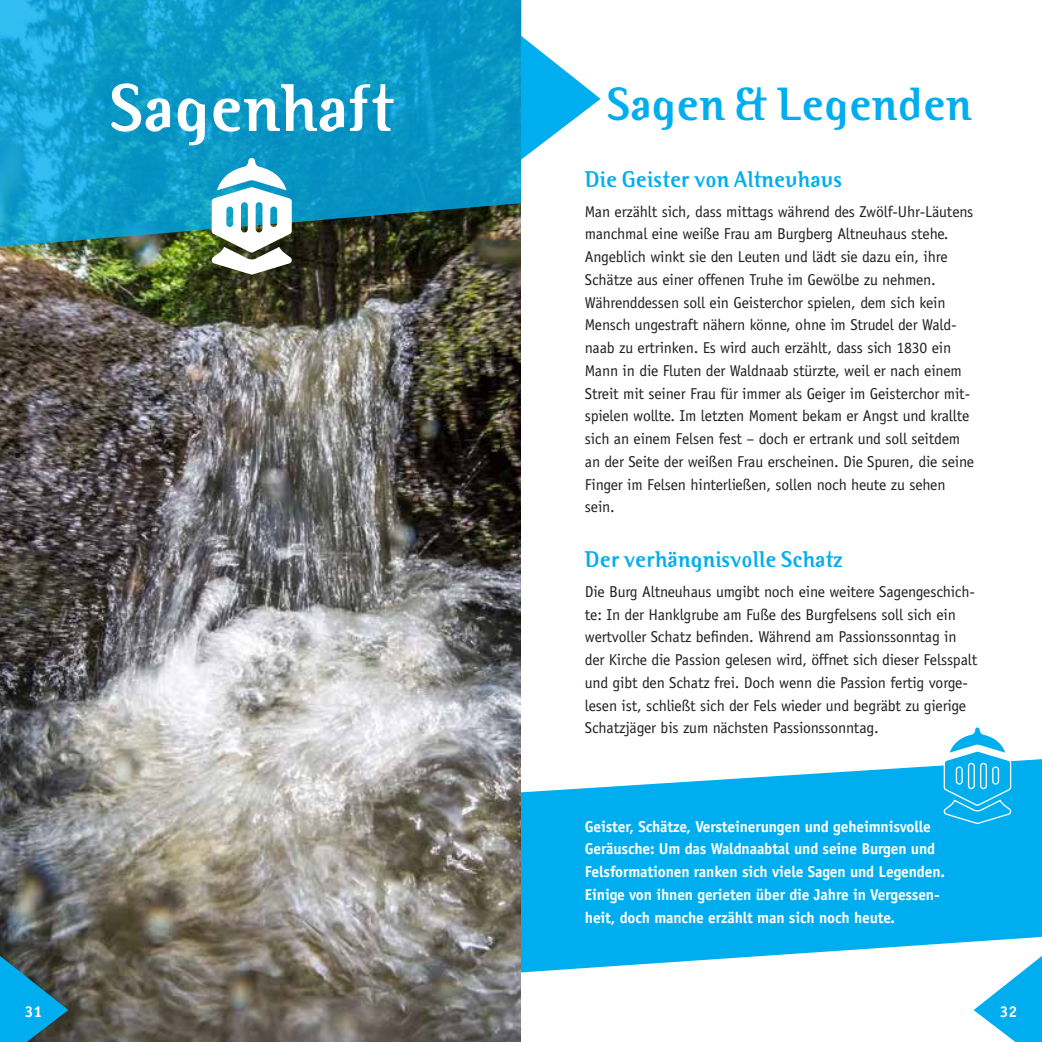
<style>
.page{position:relative;width:1042px;height:1042px;background:#fff}
.page>*{position:absolute;margin:0;border:0;box-sizing:border-box;transform-origin:0 0}
.t1{font:700 67.38px "Binary ITC Std";color:#fff}
.t2{font:700 46.55px "Binary ITC Std";color:#00aeef}
.t3{font:700 22.75px "Binary ITC Std";color:#00aeef}
.t4{font:15.75px/22.8px "Officina Sans Std";letter-spacing:-.01em;color:#231f20}
.t5{font:700 15.75px/22.8px "Officina Sans Std";letter-spacing:-.01em;color:#fff}
</style>
<div class="page">
<svg style="left:521px;top:24px;width:79px;height:147px"></svg>
<img style="left:0;top:248px;width:521px;height:794px">
<svg style="left:973px;top:972px;width:69px;height:70px"></svg>
<svg style="left:0;top:956px;width:68px;height:86px;background:#1e81a3"></svg>
<svg style="left:521px;top:759px;width:521px;height:213px;fill:#00aeef"></svg>
<svg style="left:0;top:0;width:521px;height:248px;background:#1294bb"></svg>
<svg style="left:211px;top:158px;width:81px;height:116px"></svg>
<svg style="left:943px;top:727px;width:69px;height:98px"></svg>
<h1 class="t1" style="left:110px;top:67px;width:285px">Sagenhaft</h1>
<p class="t5" style="left:25px;top:1000px;width:19px">31</p>
<h2 class="t2" style="left:607px;top:76px;width:366px">Sagen &amp; Legenden</h2>
<h3 class="t3" style="left:585px;top:165px;width:259px">Die Geister von Altneuhaus</h3>
<p class="t4" style="left:585px;top:200px;width:391px">Man erzählt sich, dass mittags während des Zwölf-Uhr-Läutens manchmal eine weiße Frau am Burgberg Altneuhaus stehe.<br>Angeblich winkt sie den Leuten und lädt sie dazu ein, ihre Schätze aus einer offenen Truhe im Gewölbe zu nehmen.<br>Währenddessen soll ein Geisterchor spielen, dem sich kein Mensch ungestraft nähern könne, ohne im Strudel der Wald&shy;naab zu ertrinken. Es wird auch erzählt, dass sich 1830 ein Mann in die Fluten der Waldnaab stürzte, weil er nach einem Streit mit seiner Frau für immer als Geiger im Geisterchor mit&shy;spielen wollte. Im letzten Moment bekam er Angst und krallte sich an einem Felsen fest – doch er ertrank und soll seitdem an der Seite der weißen Frau erscheinen. Die Spuren, die seine Finger im Felsen hinterließen, sollen noch heute zu sehen sein.</p>
<h3 class="t3" style="left:585px;top:546px;width:259px">Der verhängnisvolle Schatz</h3>
<p class="t4" style="left:585px;top:580px;width:394px">Die Burg Altneuhaus umgibt noch eine weitere Sagengeschich&shy;te: In der Hanklgrube am Fuße des Burgfelsens soll sich ein wertvoller Schatz befinden. Während am Passionssonntag in der Kirche die Passion gelesen wird, öffnet sich dieser Felsspalt und gibt den Schatz frei. Doch wenn die Passion fertig vorge&shy;lesen ist, schließt sich der Fels wieder und begräbt zu gierige Schatzjäger bis zum nächsten Passionssonntag.</p>
<p class="t5" style="left:585px;top:815px;width:362px">Geister, Schätze, Versteinerungen und geheimnisvolle Geräusche: Um das Waldnaabtal und seine Burgen und Felsformationen ranken sich viele Sagen und Legenden.<br>Einige von ihnen gerieten über die Jahre in Vergessen&shy;heit, doch manche erzählt man sich noch heute.</p>
<p class="t5" style="left:1000px;top:1000px;width:19px">32</p>
</div>
